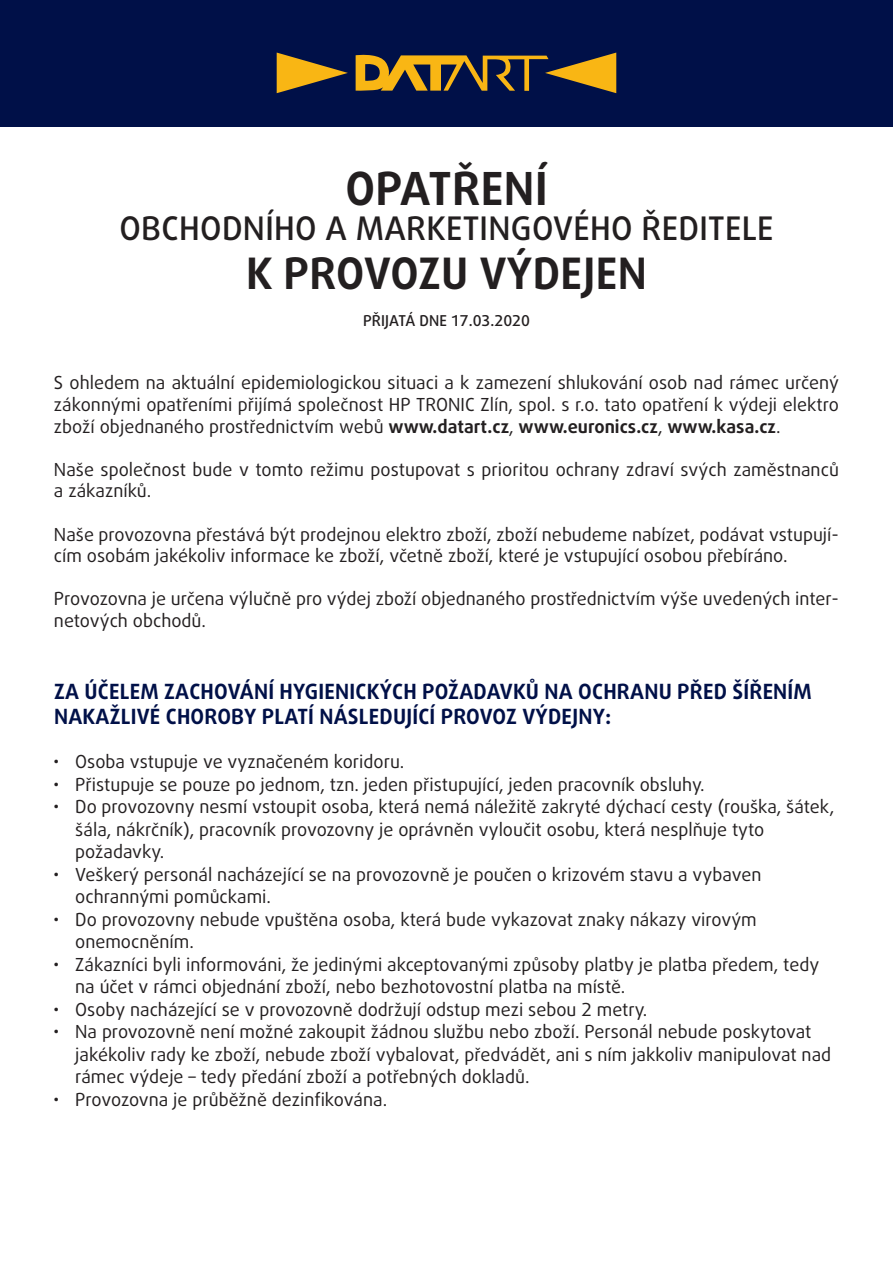
<style>
.page{position:relative;width:893px;height:1263px;background:#fff}
.page>*{position:absolute;margin:0;border:0;box-sizing:border-box;transform-origin:0 0}
.t1{font:700 45.6px "Daxline Pro";letter-spacing:.01em;color:#231f20}
.t2{font:700 43.35px "Daxline Pro";letter-spacing:.01em;color:#231f20}
.t3{font:500 32.55px "Daxline Pro";letter-spacing:.01em;color:#231f20}
.t4{font:700 21px/25.2px "Daxline Pro";letter-spacing:.01em;color:#001048}
.t5{font:18px/21.6px "Daxline Pro";color:#231f20}
.t6{font:500 15px "Daxline Pro";color:#231f20}
.s1{font-weight:700}
.s2{font-weight:800}
</style>
<div class="page">
<div style="left:0;top:0;width:893px;height:127px;background:#001048"></div>
<svg style="left:277px;top:53px;width:71px;height:40px"></svg>
<svg style="left:356px;top:53px;width:260px;height:40px"></svg>
<h1 class="t1" style="left:345px;top:158px;width:204px">OPATŘENÍ</h1>
<h3 class="t3" style="left:119px;top:207px;width:655px">OBCHODNÍHO A MARKETINGOVÉHO ŘEDITELE</h3>
<h2 class="t2" style="left:246px;top:244px;width:402px">K PROVOZU VÝDEJEN</h2>
<p class="t6" style="left:363px;top:310px;width:169px">PŘIJATÁ DNE 17.03.2020</p>
<p class="t5" style="left:54px;top:372px;width:786px;text-align:justify">S ohledem na aktuální epidemiologickou situaci a k zamezení shlukování osob nad rámec určený zákonnými opatřeními přijímá společnost HP TRONIC Zlín, spol. s r.o. tato opatření k výdeji elektro zboží objednaného prostřednictvím webů <span class="s1">www.datart.cz</span>, <span class="s1">www.euronics.cz</span>, <span class="s1">www.kasa.cz</span>.</p>
<p class="t5" style="left:54px;top:459px;width:786px">Naše společnost bude v tomto režimu postupovat s prioritou ochrany zdraví svých zaměstnanců a zákazníků.</p>
<p class="t5" style="left:54px;top:524px;width:786px">Naše provozovna přestává být prodejnou elektro zboží, zboží nebudeme nabízet, podávat vstupují&shy;cím osobám jakékoliv informace ke zboží, včetně zboží, které je vstupující osobou přebíráno.</p>
<p class="t5" style="left:54px;top:588px;width:786px">Provozovna je určena výlučně pro výdej zboží objednaného prostřednictvím výše uvedených inter&shy;netových obchodů.</p>
<p class="t4" style="left:54px;top:679px;width:759px">ZA ÚČELEM ZACHOVÁNÍ HYGIENICKÝCH POŽADAVKŮ NA OCHRANU PŘED ŠÍŘENÍM<br>NAKAŽLIVÉ CHOROBY PLATÍ NÁSLEDUJÍCÍ PROVOZ VÝDEJNY:</p>
<p class="t5" style="left:54px;top:751px;width:352px"><span class="s2">·</span> Osoba vstupuje ve vyznačeném koridoru.</p>
<p class="t5" style="left:54px;top:774px;width:652px"><span class="s2">·</span> Přistupuje se pouze po jednom, tzn. jeden přistupující, jeden pracovník obsluhy.</p>
<p class="t5" style="left:54px;top:796px;width:782px"><span class="s2">·</span> Do provozovny nesmí vstoupit osoba, která nemá náležitě zakryté dýchací cesty (rouška, šátek,</p>
<p class="t5" style="left:75px;top:819px;width:691px">šála, nákrčník), pracovník provozovny je oprávněn vyloučit osobu, která nesplňuje tyto</p>
<p class="t5" style="left:75px;top:841px;width:90px">požadavky.</p>
<p class="t5" style="left:54px;top:864px;width:709px"><span class="s2">·</span> Veškerý personál nacházející se na provozovně je poučen o krizovém stavu a vybaven</p>
<p class="t5" style="left:75px;top:886px;width:197px">ochrannými pomůckami.</p>
<p class="t5" style="left:54px;top:909px;width:704px"><span class="s2">·</span> Do provozovny nebude vpuštěna osoba, která bude vykazovat znaky nákazy virovým</p>
<p class="t5" style="left:75px;top:931px;width:120px">onemocněním.</p>
<p class="t5" style="left:54px;top:954px;width:767px"><span class="s2">·</span> Zákazníci byli informováni, že jedinými akceptovanými způsoby platby je platba předem, tedy</p>
<p class="t5" style="left:75px;top:976px;width:552px">na účet v rámci objednání zboží, nebo bezhotovostní platba na místě.</p>
<p class="t5" style="left:54px;top:999px;width:595px"><span class="s2">·</span> Osoby nacházející se v provozovně dodržují odstup mezi sebou 2 metry.</p>
<p class="t5" style="left:54px;top:1021px;width:759px"><span class="s2">·</span> Na provozovně není možné zakoupit žádnou službu nebo zboží. Personál nebude poskytovat</p>
<p class="t5" style="left:75px;top:1044px;width:757px">jakékoliv rady ke zboží, nebude zboží vybalovat, předvádět, ani s ním jakkoliv manipulovat nad</p>
<p class="t5" style="left:75px;top:1066px;width:456px">rámec výdeje – tedy předání zboží a potřebných dokladů.</p>
<p class="t5" style="left:54px;top:1089px;width:335px"><span class="s2">·</span> Provozovna je průběžně dezinfikována.</p>
</div>
